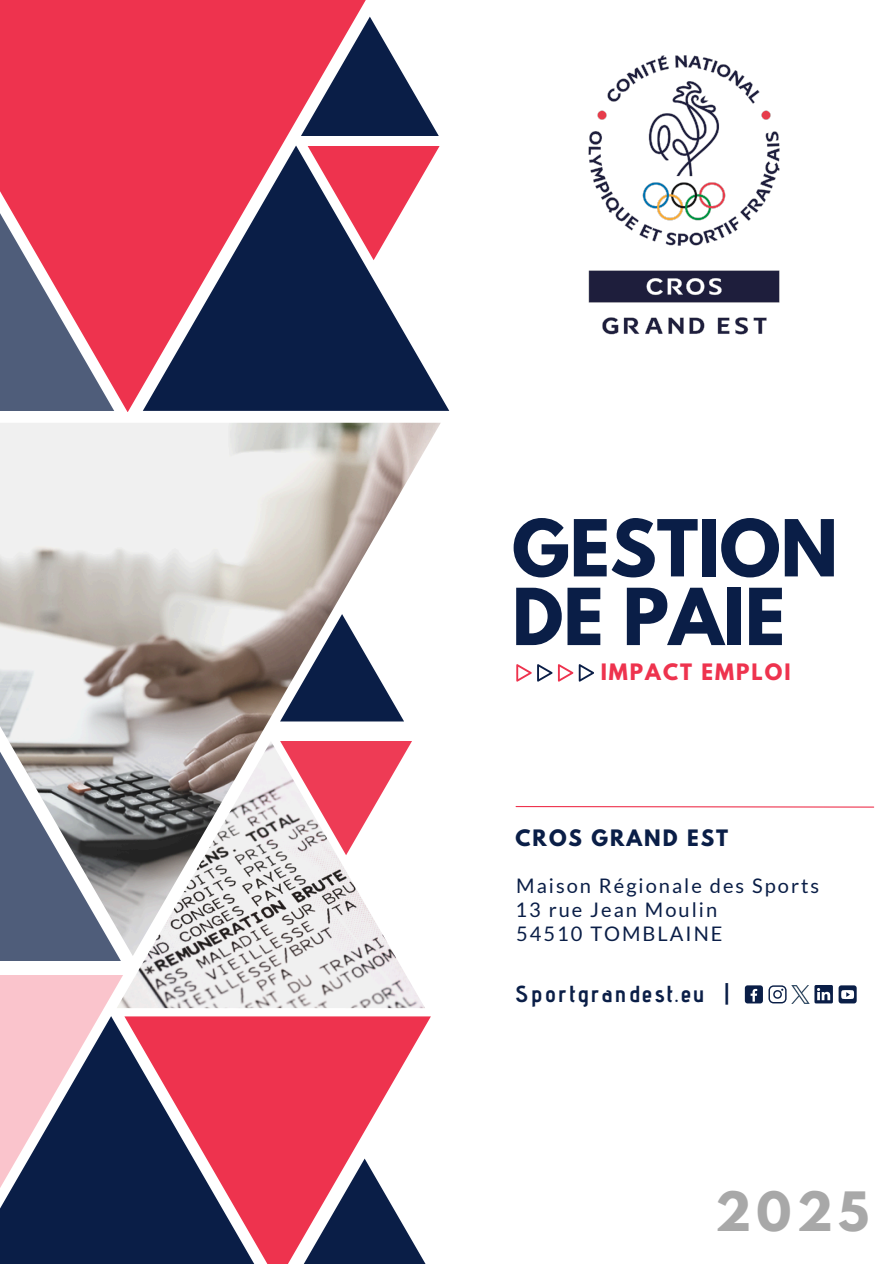
<style>
.page{position:relative;width:894px;height:1264px;background:#fff}
.page>*{position:absolute;margin:0;border:0;box-sizing:border-box;transform-origin:0 0}
.t1{font:700 69.45px/68.7px "League Spartan";color:#0a1e47}
.t2{font:700 48px "League Spartan";color:#a8a8a8}
.t3{font:700 23.1px "Advent Pro";letter-spacing:.1em;color:#0a1e47}
.t4{font:20.1px "Lato";letter-spacing:.1em;color:#0a1e47}
.t5{font:700 20.1px "League Spartan";letter-spacing:.1em;color:#0a1e47}
.t6{font:700 20.1px "League Spartan";letter-spacing:.1em;color:#ee334e}
</style>
<div class="page">
<div style="left:0;top:975px;width:117px;height:41px;background:#fac4cc"></div>
<svg style="left:0;top:1016px;width:125px;height:247px;background:#5e5c79"></svg>
<img style="left:0;top:423px;width:440px;height:318px">
<svg style="left:0;top:696px;width:121px;height:264px"></svg>
<div style="left:0;top:0;width:380px;height:412px;background:#ee334e"></div>
<svg style="left:143px;top:146px;width:306px;height:264px;fill:#0a1e47"></svg>
<svg style="left:125px;top:1016px;width:306px;height:247px;background:#bb4b66"></svg>
<img style="left:117px;top:741px;width:308px;height:267px">
<svg style="left:0;top:146px;width:114px;height:265px;background:#b3536d"></svg>
<svg style="left:308px;top:146px;width:131px;height:114px"></svg>
<svg style="left:301px;top:17px;width:138px;height:119px"></svg>
<svg style="left:280px;top:741px;width:132px;height:114px"></svg>
<svg style="left:295px;top:1158px;width:136px;height:105px"></svg>
<svg style="left:280px;top:614px;width:124px;height:107px"></svg>
<img style="left:588px;top:55px;width:192px;height:280px">
<svg style="left:515px;top:806px;width:359px;height:2px"></svg>
<svg style="left:537px;top:664px;width:56px;height:17px"></svg>
<svg style="left:516px;top:664px;width:15px;height:17px"></svg>
<div style="left:744px;top:985px;width:18px;height:18px;background:#0a1e47;border-radius:3px"></div>
<svg style="left:750px;top:988px;width:7px;height:13px"></svg>
<svg style="left:768px;top:985px;width:18px;height:18px"></svg>
<div style="left:838px;top:985px;width:18px;height:18px;background:#0a1e47;border-radius:3px"></div>
<svg style="left:841px;top:990px;width:12px;height:9px"></svg>
<img style="left:791px;top:985px;width:18px;height:18px">
<svg style="left:814px;top:985px;width:18px;height:18px"></svg>
<p class="t1" style="left:512px;top:523px;width:327px">GESTION<br>DE PAIE</p>
<p class="t6" style="left:600px;top:661px;width:191px">IMPACT EMPLOI</p>
<p class="t5" style="left:515px;top:827px;width:214px">CROS GRAND EST</p>
<p class="t4" style="left:516px;top:873px;width:304px">Maison Régionale des Sports</p>
<p class="t4" style="left:515px;top:896px;width:203px">13 rue Jean Moulin</p>
<p class="t4" style="left:516px;top:921px;width:208px">54510 TOMBLAINE</p>
<p class="t3" style="left:515px;top:979px;width:216px">Sportgrandest.eu |</p>
<p class="t2" style="left:714px;top:1188px;width:155px">2025</p>
</div>
